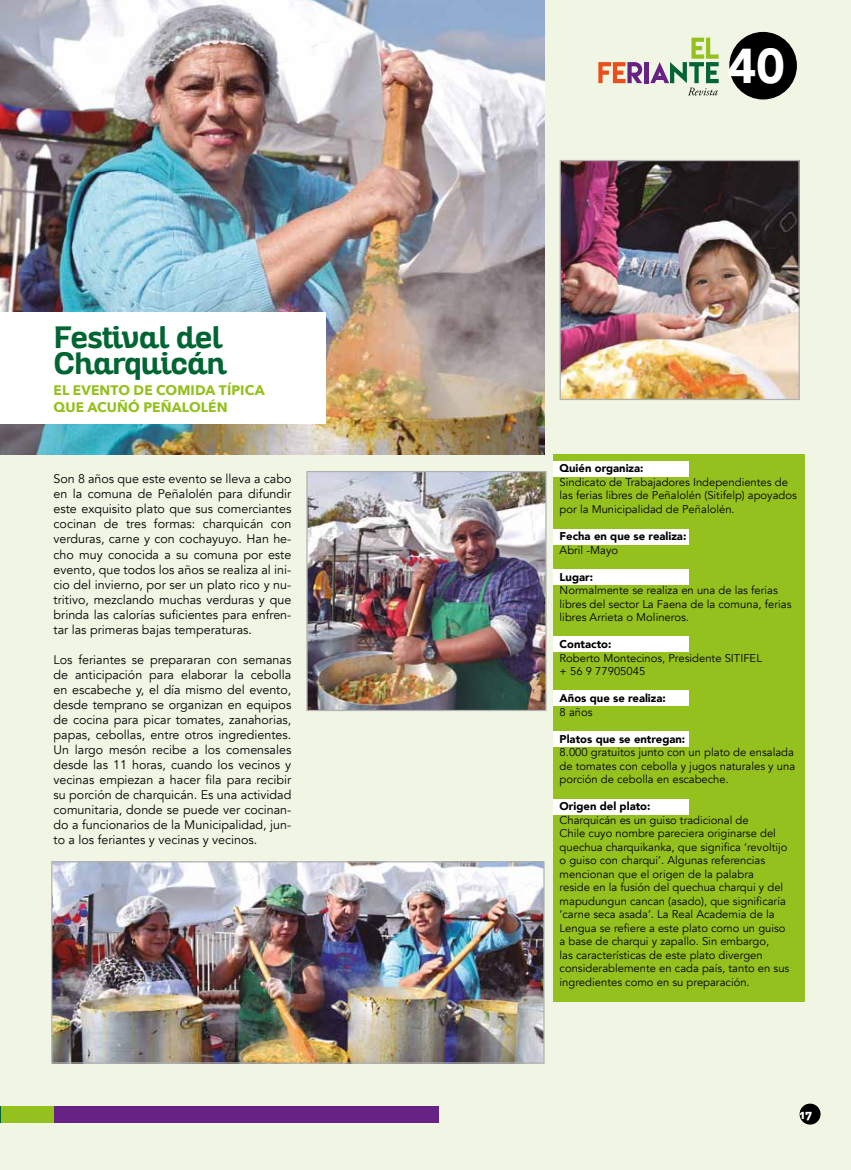
<style>
.page{position:relative;width:851px;height:1170px;background:#fff}
.page>*{position:absolute;margin:0;border:0;box-sizing:border-box;transform-origin:0 0}
.t1{font:900 48.75px "Avenir";color:#fff}
.t2{font:700 30px/26px "Altair";color:#006533}
.t3{font:700 13.75px/16.5px "Avenir Next";letter-spacing:.01em;color:#95c11f}
.t4{font:12.5px/15px "Avenir";color:#000;text-align:justify}
.t5{font:12px "DIN Black Alternate";color:#fff}
.t6{font:11.25px/13.5px "Avenir";color:#000}
.t7{font:900 11.25px "Avenir";color:#000}
</style>
<div class="page">
<div style="left:0;top:0;width:850px;height:1169px;background:#f1f6e4"></div>
<img style="left:0;top:0;width:544px;height:454px">
<div style="left:553px;top:454px;width:251px;height:547px;background:#95c11f"></div>
<img style="left:53px;top:863px;width:489px;height:198px">
<div style="left:51px;top:861px;width:493px;height:202px;border:1px solid #b0b0b0"></div>
<img style="left:308px;top:473px;width:236px;height:236px">
<div style="left:306px;top:471px;width:240px;height:240px;border:1px solid #b0b0b0"></div>
<img style="left:561px;top:162px;width:236px;height:236px">
<div style="left:559px;top:160px;width:240px;height:240px;border:1px solid #b0b0b0"></div>
<div style="left:553px;top:529px;width:136px;height:15px;background:#fff"></div>
<div style="left:553px;top:461px;width:136px;height:15px;background:#fff"></div>
<div style="left:553px;top:569px;width:136px;height:15px;background:#fff"></div>
<div style="left:553px;top:636px;width:136px;height:15px;background:#fff"></div>
<div style="left:553px;top:690px;width:136px;height:15px;background:#fff"></div>
<div style="left:553px;top:731px;width:136px;height:15px;background:#fff"></div>
<div style="left:553px;top:799px;width:136px;height:15px;background:#fff"></div>
<div style="left:0;top:312px;width:325px;height:111px;background:#fff"></div>
<div style="left:0;top:1106px;width:438px;height:16px;background:#662383"></div>
<div style="left:799px;top:1103px;width:21px;height:21px;background:#000;border-radius:50%"></div>
<svg style="left:0;top:1106px;width:1px;height:16px"></svg>
<div style="left:1px;top:1106px;width:53px;height:16px;background:#95c11f"></div>
<div style="left:729px;top:32px;width:67px;height:67px;background:#000;border-radius:50%"></div>
<svg style="left:598px;top:62px;width:44px;height:21px"></svg>
<hr style="left:644px;top:62px;width:4px;height:21px;background:#662383">
<svg style="left:650px;top:38px;width:68px;height:57px"></svg>
<h2 class="t2" style="left:54px;top:325px;width:174px">Festival del<br>Charquicán</h2>
<p class="t3" style="left:54px;top:382px;width:213px">EL EVENTO DE COMIDA TÍPICA<br>QUE ACUÑÓ PEÑALOLÉN</p>
<p class="t4" style="left:54px;top:472px;width:239px">Son 8 años que este evento se lleva a cabo en la comuna de Peñalolén para difundir este exquisito plato que sus comerciantes cocinan de tres formas: charquicán con verduras, carne y con cochayuyo. Han he&shy;cho muy conocida a su comuna por este evento, que todos los años se realiza al ini&shy;cio del invierno, por ser un plato rico y nu&shy;tritivo, mezclando muchas verduras y que brinda las calorías suficientes para enfren&shy;tar las primeras bajas temperaturas.</p>
<p class="t4" style="left:54px;top:652px;width:239px">Los feriantes se prepararan con semanas de anticipación para elaborar la cebolla en escabeche y, el día mismo del evento, desde temprano se organizan en equipos de cocina para picar tomates, zanahorias, papas, cebollas, entre otros ingredientes.<br>Un largo mesón recibe a los comensales desde las 11 horas, cuando los vecinos y vecinas empiezan a hacer fila para recibir su porción de charquicán. Es una actividad comunitaria, donde se puede ver cocinan&shy;do a funcionarios de la Municipalidad, jun&shy;to a los feriantes y vecinas y vecinos.</p>
<h1 class="t1" style="left:727px;top:25px;width:59px">40</h1>
<p class="t7" style="left:559px;top:459px;width:85px">Quién organiza:</p>
<p class="t6" style="left:559px;top:475px;width:239px">Sindicato de Trabajadores Independientes de las ferias libres de Peñalolén (Sitifelp) apoyados por la Municipalidad de Peñalolén.</p>
<p class="t7" style="left:559px;top:526px;width:128px">Fecha en que se realiza:</p>
<p class="t6" style="left:559px;top:543px;width:60px">Abril -Mayo</p>
<p class="t7" style="left:559px;top:567px;width:35px">Lugar:</p>
<p class="t6" style="left:559px;top:583px;width:233px">Normalmente se realiza en una de las ferias libres del sector La Faena de la comuna, ferias libres Arrieta o Molineros.</p>
<p class="t7" style="left:559px;top:634px;width:53px">Contacto:</p>
<p class="t6" style="left:559px;top:651px;width:204px">Roberto Montecinos, Presidente SITIFEL + 56 9 77905045</p>
<p class="t7" style="left:559px;top:688px;width:108px">Años que se realiza:</p>
<p class="t6" style="left:559px;top:705px;width:34px">8 años</p>
<p class="t7" style="left:559px;top:729px;width:127px">Platos que se entregan:</p>
<p class="t6" style="left:559px;top:745px;width:237px;text-align:justify">8.000 gratuitos junto con un plato de ensalada de tomates con cebolla y jugos naturales y una porción de cebolla en escabeche.</p>
<p class="t7" style="left:559px;top:796px;width:92px">Origen del plato:</p>
<p class="t6" style="left:559px;top:813px;width:231px">Charquicán es un guiso tradicional de<br>Chile cuyo nombre pareciera originarse del quechua charquikanka, que significa ‘revoltijo o guiso con charqui’. Algunas referencias mencionan que el origen de la palabra<br>reside en la fusión del quechua charqui y del mapudungun cancan (asado), que significaría ‘carne seca asada’. La Real Academia de la Lengua se refiere a este plato como un guiso a base de charqui y zapallo. Sin embargo,<br>las características de este plato divergen considerablemente en cada país, tanto en sus ingredientes como en su preparación.</p>
<p class="t5" style="left:799px;top:1106px;width:14px">17</p>
</div>
